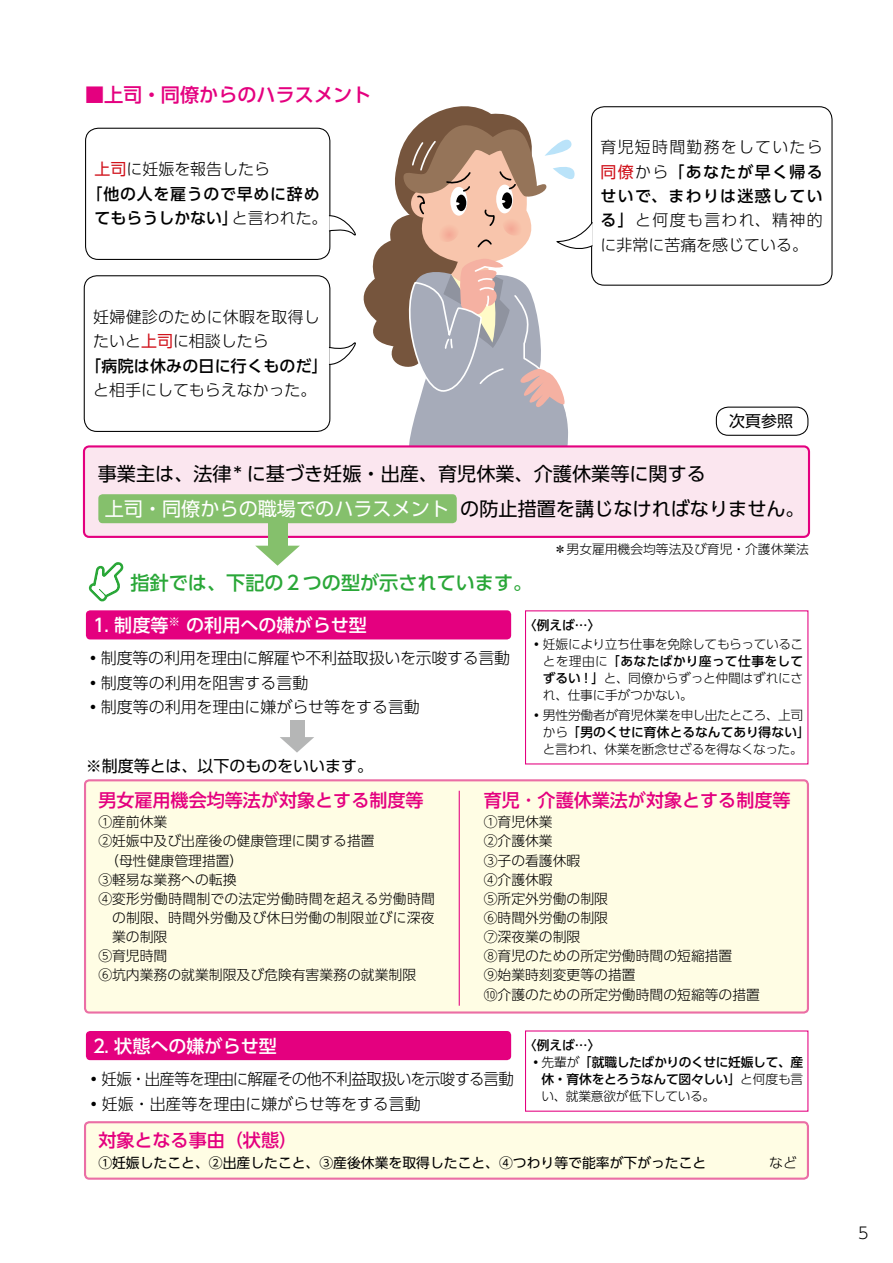
<style>
.page{position:relative;width:893px;height:1263px;background:#fff}
.page>*{position:absolute;margin:0;border:0;box-sizing:border-box;transform-origin:0 0}
.t1{font:19.2px/35.1px "UD Shin Go Pro";color:#000}
.t2{font:500 19.2px "UD Shin Go Pro";color:#2aa738}
.t3{font:19.2px "UD Shin Go Pro";color:#fff}
.t4{font:500 19.2px "UD Shin Go Pro";color:#e4007f}
.t5{font:500 18px "UD Shin Go Pro";color:#e4007f}
.t6{font:500 18px "UD Shin Go Pro";color:#fff}
.t7{font:300 15.9px/24.5px "UD Shin Go Pro";color:#000}
.t8{font:300 15.9px/24.5px "UD Shin Go Pro";letter-spacing:-.03em;color:#000}
.t9{font:500 15.9px/24.5px "UD Shin Go Pro";letter-spacing:.045em;color:#000}
.t10{font:15.9px "UD Shin Go Pro";color:#000}
.t11{font:300 13.8px/19.2px "UD Shin Go Pro";color:#000}
.t12{font:13.8px "UD Shin Go Pro";color:#000}
.t13{font:300 12.75px/17px "UD Shin Go Pro";letter-spacing:-.02em;color:#000;text-align:justify}
.t14{font:500 12.75px "UD Shin Go Pro";letter-spacing:-.025em;color:#000}
.t15{font:300 12.75px "UD Shin Go Pro";color:#000}
.s1{font-weight:400;color:#d0121b}
.s2{font-weight:300}
.s3{font-weight:500}
</style>
<div class="page">
<div style="left:85px;top:780px;width:723px;height:232px;background:#fffde4;border-radius:4px"></div>
<div style="left:84px;top:779px;width:725px;height:234px;border:2px solid #eb6ea5;border-radius:4px"></div>
<div style="left:85px;top:1122px;width:723px;height:57px;background:#fffde4;border-radius:4px"></div>
<div style="left:84px;top:1121px;width:725px;height:59px;border:2px solid #eb6ea5;border-radius:4px"></div>
<div style="left:84px;top:446px;width:725px;height:91px;background:#fbe6ef;border-radius:5px"></div>
<div style="left:83px;top:445px;width:727px;height:93px;border:2px solid #e4007f;border-radius:5px"></div>
<div style="left:85px;top:128px;width:245px;height:132px;border:1px solid #000;border-radius:13px"></div>
<div style="left:591px;top:106px;width:241px;height:180px;border:1px solid #000;border-radius:13px"></div>
<div style="left:84px;top:275px;width:246px;height:157px;border:1px solid #000;border-radius:13px"></div>
<div style="left:98px;top:494px;width:359px;height:29px;background:#85c06c;border-radius:4px"></div>
<div style="left:268px;top:518px;width:19px;height:29px;background:#85c06c"></div>
<svg style="left:255px;top:546px;width:45px;height:20px"></svg>
<div style="left:86px;top:610px;width:425px;height:29px;background:#e4007f;border-radius:4px"></div>
<div style="left:86px;top:1031px;width:425px;height:29px;background:#e4007f;border-radius:4px"></div>
<div style="left:290px;top:720px;width:14px;height:19px;background:#b5b6b6"></div>
<svg style="left:280px;top:737px;width:34px;height:16px"></svg>
<hr style="left:459px;top:791px;width:1px;height:215px;background:#e4007f">
<svg style="left:88px;top:562px;width:35px;height:40px"></svg>
<div style="left:716px;top:407px;width:92px;height:29px;border:1px solid #000;border-radius:12px"></div>
<svg style="left:328px;top:106px;width:266px;height:342px"></svg>
<h1 class="t4" style="left:85px;top:79px;width:288px">■上司・同僚からのハラスメント</h1>
<p class="t9" style="left:95px;top:157px;width:234px"><span class="s1">上司</span><span class="s2">に妊娠を報告したら<br></span>｢他の人を雇うので早めに辞めてもらうしかない｣<span class="s2">と言われた。</span></p>
<p class="t7" style="left:93px;top:304px;width:228px">妊婦健診のために休暇を取得したいと<span class="s1">上司</span>に相談したら<br><span class="s3">｢病院は休みの日に行くものだ｣</span></p>
<p class="t7" style="left:93px;top:377px;width:225px">と相手にしてもらえなかった。</p>
<p class="t7" style="left:601px;top:134px;width:224px;text-align:justify">育児短時間勤務をしていたら<span class="s1">同僚</span>から<span class="s3">｢あなたが早く帰るせいで、まわりは迷惑している｣</span>と何度も言われ、精神的に非常に苦痛を感じている。</p>
<p class="t10" style="left:729px;top:408px;width:65px">次頁参照</p>
<h1 class="t1" style="left:139px;top:456px;width:667px;text-indent:-41px">事業主は、法律* に基づき妊娠・出産、育児休業、介護休業等に関する<br>・同僚からの職場でのハラスメント の防止措置を講じなければなりません。</h1>
<h1 class="t3" style="left:105px;top:493px;width:346px">上司・同僚からの職場でのハラスメント</h1>
<h1 class="t2" style="left:131px;top:567px;width:403px">指針では、下記の２つの型が示されています。</h1>
<h2 class="t6" style="left:90px;top:610px;width:278px">⒈ 制度等<sup>※</sup> の利用への嫌がらせ型</h2>
<p class="t7" style="left:85px;top:645px;width:427px">◦制度等の利用を理由に解雇や不利益取扱いを示唆する言動◦制度等の利用を阻害する言動<br>◦制度等の利用を理由に嫌がらせ等をする言動</p>
<p class="t15" style="left:554px;top:539px;width:257px">＊男女雇用機会均等法及び育児・介護休業法</p>
<p class="t14" style="left:524px;top:615px;width:78px">〈例えば…〉</p>
<p class="t13" style="left:543px;top:635px;width:262px;text-indent:-12px">◦妊娠により立ち仕事を免除してもらっていることを理由に<span class="s3">「あなたばかり座って仕事をしてずるい！」</span>と、同僚からずっと仲間はずれにされ、仕事に手がつかない。</p>
<p class="t13" style="left:543px;top:707px;width:269px;text-align:left;text-indent:-12px">◦男性労働者が育児休業を申し出たところ、上司から<span class="s3">「男のくせに育休とるなんてあり得ない」</span>と言われ、休業を断念せざるを得なくなった。</p>
<p class="t10" style="left:86px;top:753px;width:289px">※制度等とは、以下のものをいいます。</p>
<h2 class="t5" style="left:98px;top:785px;width:327px">男女雇用機会均等法が対象とする制度等</h2>
<p class="t11" style="left:98px;top:812px;width:71px">①産前休業</p>
<p class="t11" style="left:98px;top:831px;width:278px">②妊娠中及び出産後の健康管理に関する措置</p>
<p class="t11" style="left:98px;top:850px;width:147px">　（母性健康管理措置）</p>
<p class="t11" style="left:98px;top:869px;width:140px">③軽易な業務への転換</p>
<p class="t11" style="left:98px;top:888px;width:338px">④変形労働時間制での法定労働時間を超える労働時間</p>
<p class="t11" style="left:112px;top:908px;width:324px">の制限、時間外労働及び休日労働の制限並びに深夜</p>
<p class="t11" style="left:112px;top:927px;width:57px">業の制限</p>
<p class="t11" style="left:98px;top:946px;width:71px">⑤育児時間</p>
<p class="t11" style="left:98px;top:965px;width:319px">⑥坑内業務の就業制限及び危険有害業務の就業制限</p>
<h2 class="t5" style="left:484px;top:785px;width:308px">育児･介護休業法が対象とする制度等</h2>
<p class="t11" style="left:484px;top:812px;width:278px">①育児休業<br>②介護休業<br>③子の看護休暇<br>④介護休暇<br>⑤所定外労働の制限<br>⑥時間外労働の制限<br>⑦深夜業の制限<br>⑧育児のための所定労働時間の短縮措置<br>⑨始業時刻変更等の措置<br>⑩介護のための所定労働時間の短縮等の措置</p>
<h2 class="t6" style="left:90px;top:1031px;width:188px">⒉ 状態への嫌がらせ型</h2>
<p class="t8" style="left:86px;top:1066px;width:429px">◦妊娠・出産等を理由に解雇その他不利益取扱いを示唆する言動◦妊娠・出産等を理由に嫌がらせ等をする言動</p>
<p class="t14" style="left:524px;top:1035px;width:78px">〈例えば…〉</p>
<p class="t14" style="left:530px;top:1052px;width:275px"><span class="s2">◦先輩が</span>「就職したばかりのくせに妊娠して、産</p>
<p class="t14" style="left:542px;top:1069px;width:263px">休・育休をとろうなんて図々しい」<span class="s2">と何度も言</span></p>
<p class="t13" style="left:541px;top:1088px;width:175px">い、就業意欲が低下している。</p>
<h2 class="t5" style="left:98px;top:1126px;width:200px">対象となる事由（状態）</h2>
<p class="t12" style="left:98px;top:1151px;width:700px">①妊娠したこと、②出産したこと、③産後休業を取得したこと、④つわり等で能率が下がったこと<span class="s2">　　　 　など</span></p>
<p class="t7" style="left:858px;top:1220px;width:12px">5</p>
</div>
